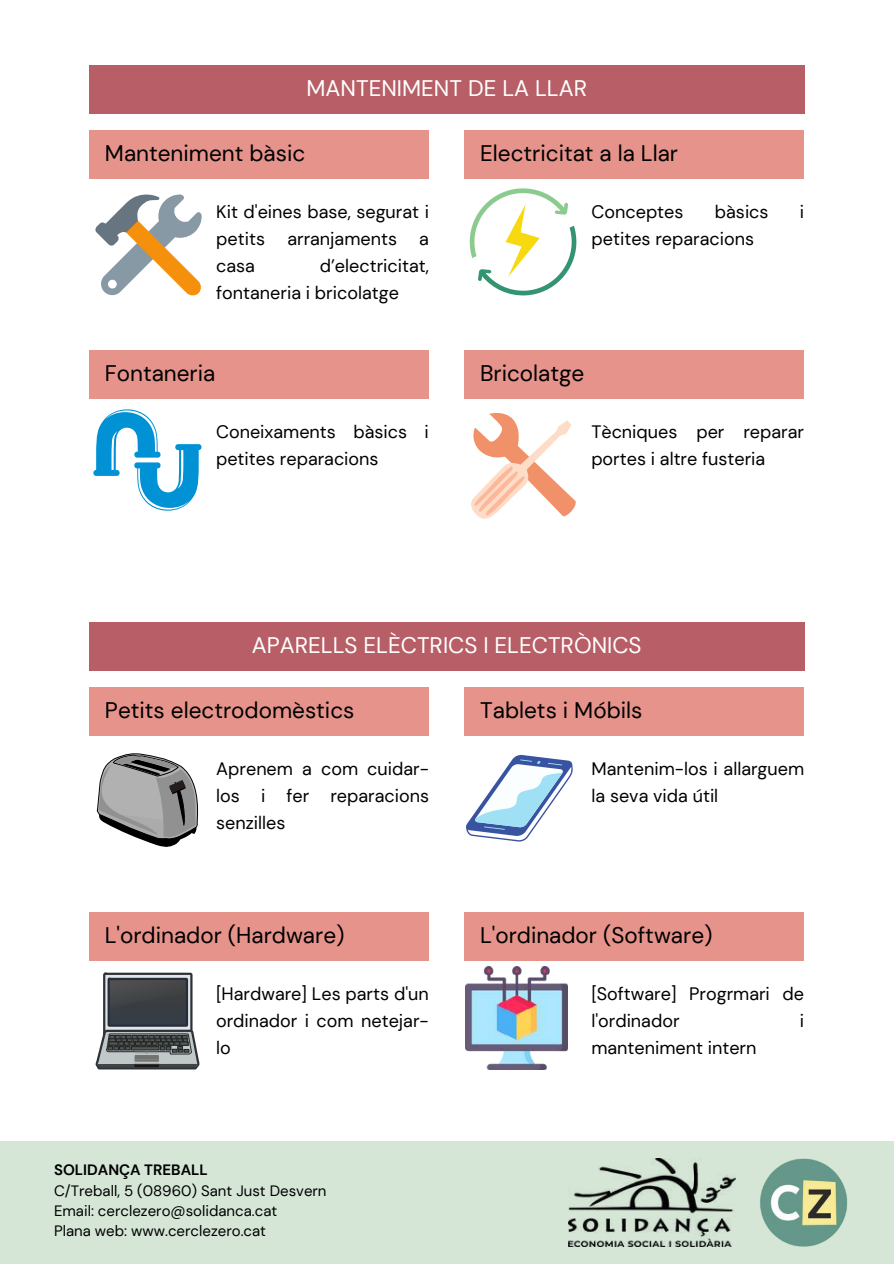
<style>
.page{position:relative;width:894px;height:1264px;background:#fff}
.page>*{position:absolute;margin:0;border:0;box-sizing:border-box;transform-origin:0 0}
.t1{font:22.5px "DM Sans";color:#000}
.t2{font:22.5px "DM Sans";color:#fff}
.t3{font:18px/27px "DM Sans";color:#000}
.t4{font:15px/20.2px "DM Sans";color:#000}
.t5{font:700 15px "DM Sans";color:#000}
</style>
<div class="page">
<div style="left:89px;top:130px;width:340px;height:49px;background:#e6938b"></div>
<div style="left:89px;top:65px;width:715px;height:48px;background:#b75e66"></div>
<div style="left:464px;top:130px;width:340px;height:49px;background:#e6938b"></div>
<svg style="left:95px;top:194px;width:107px;height:102px"></svg>
<svg style="left:469px;top:188px;width:107px;height:108px"></svg>
<div style="left:89px;top:350px;width:339px;height:48px;background:#e6938b"></div>
<div style="left:464px;top:350px;width:339px;height:48px;background:#e6938b"></div>
<svg style="left:93px;top:409px;width:108px;height:101px"></svg>
<svg style="left:471px;top:413px;width:105px;height:106px"></svg>
<div style="left:89px;top:687px;width:340px;height:48px;background:#e6938b"></div>
<div style="left:89px;top:622px;width:715px;height:48px;background:#b75e66"></div>
<svg style="left:96px;top:753px;width:103px;height:94px"></svg>
<div style="left:464px;top:687px;width:340px;height:48px;background:#e6938b"></div>
<svg style="left:466px;top:755px;width:106px;height:86px"></svg>
<div style="left:89px;top:912px;width:339px;height:48px;background:#e6938b"></div>
<div style="left:464px;top:912px;width:339px;height:48px;background:#e6938b"></div>
<svg style="left:96px;top:972px;width:104px;height:97px;background:#6e7174"></svg>
<img style="left:465px;top:966px;width:102px;height:103px">
<div style="left:0;top:1141px;width:893px;height:122px;background:#d5e6d7"></div>
<img style="left:760px;top:1158px;width:87px;height:88px">
<img style="left:568px;top:1158px;width:167px;height:88px">
<p class="t2" style="left:306px;top:74px;width:282px">MANTENIMENT DE LA LLAR</p>
<p class="t1" style="left:105px;top:139px;width:202px">Manteniment bàsic</p>
<p class="t3" style="left:216px;top:199px;width:214px;text-align:justify">Kit d'eines base, segurat i petits arranjaments a casa</p>
<p class="t3" style="left:216px;top:253px;width:214px;text-indent:103px">d’electricitat, fontaneria i bricolatge</p>
<p class="t1" style="left:105px;top:358px;width:112px">Fontaneria</p>
<p class="t3" style="left:216px;top:418px;width:214px">Coneixaments bàsics i petites reparacions</p>
<p class="t1" style="left:480px;top:139px;width:199px">Electricitat a la Llar</p>
<p class="t3" style="left:591px;top:199px;width:93px">Conceptes</p>
<p class="t3" style="left:714px;top:199px;width:55px">bàsics</p>
<p class="t3" style="left:799px;top:199px;width:6px">i</p>
<p class="t3" style="left:591px;top:226px;width:164px">petites reparacions</p>
<p class="t1" style="left:480px;top:358px;width:106px">Bricolatge</p>
<p class="t3" style="left:591px;top:418px;width:214px">Tècniques per reparar portes i altre fusteria</p>
<p class="t2" style="left:252px;top:630px;width:391px">APARELLS ELÈCTRICS I ELECTRÒNICS</p>
<p class="t1" style="left:105px;top:696px;width:251px">Petits electrodomèstics</p>
<p class="t3" style="left:216px;top:755px;width:214px;text-align:justify">Aprenem a com cuidar&shy;los i fer reparacions senzilles</p>
<p class="t1" style="left:105px;top:920px;width:241px">L'ordinador (Hardware)</p>
<p class="t3" style="left:216px;top:980px;width:214px;text-align:justify">[Hardware] Les parts d'un ordinador i com netejar&shy;lo</p>
<p class="t5" style="left:54px;top:1160px;width:155px">SOLIDANÇA TREBALL</p>
<p class="t4" style="left:54px;top:1180px;width:274px">C/Treball, 5 (08960) Sant Just Desvern<br>Email: cerclezero@solidanca.cat<br>Plana web: www.cerclezero.cat</p>
<p class="t1" style="left:480px;top:696px;width:164px">Tablets i Móbils</p>
<p class="t3" style="left:591px;top:755px;width:214px">Mantenim-los i allarguem la seva vida útil</p>
<p class="t1" style="left:480px;top:920px;width:234px">L'ordinador (Software)</p>
<p class="t3" style="left:591px;top:980px;width:214px">[Software] Progrmari de l'ordinador</p>
<p class="t3" style="left:799px;top:1007px;width:6px">i</p>
<p class="t3" style="left:591px;top:1034px;width:166px">manteniment intern</p>
</div>
